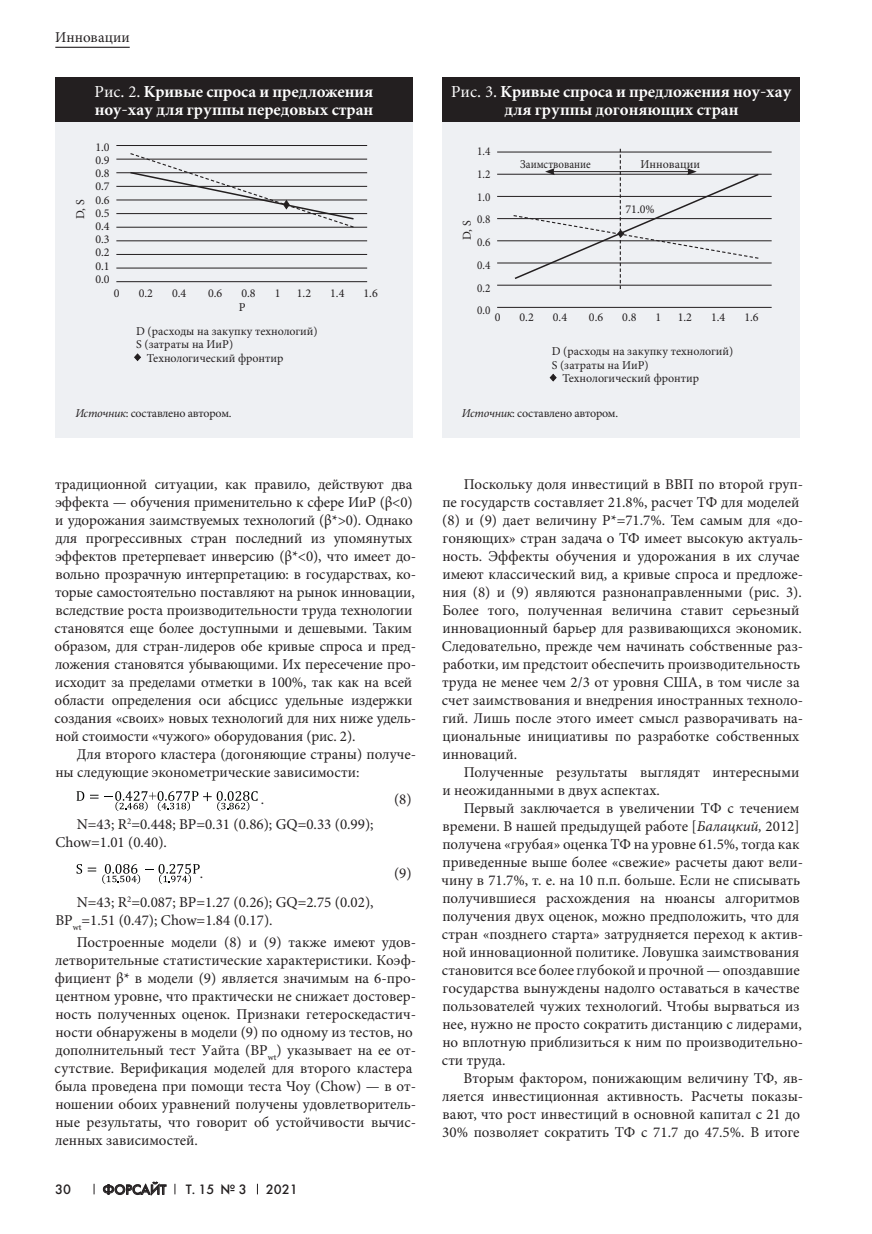
<style>
.page{position:relative;width:872px;height:1234px;background:#fff}
.page>*{position:absolute;margin:0;border:0;box-sizing:border-box;transform-origin:0 0}
.t1{font:700 16.5px/18px "Miniature";color:#fff}
.Обычный{font:15px/18px "Minion Pro";color:#231f20}
.t2{font:13.5px "Futura Futuris C";color:#231f20}
.t3{font:12px "Minion Pro";color:#231f20}
.t4{font:12px "Minion Pro";letter-spacing:-.02em;color:#231f20}
.t5{font:12px "Minion Pro";color:#231f20;scale:.93 1}
.t6{font:12px "Minion Pro";color:#231f20;scale:.9 1}
.s1{font-weight:400}
.s2{font-style:italic}
</style>
<div class="page">
<hr style="left:55px;top:47px;width:75px;height:1px;background:#231f20">
<svg style="left:103px;top:1181px;width:64px;height:14px"></svg>
<svg style="left:77px;top:791px;width:22px;height:9px"></svg>
<svg style="left:105px;top:791px;width:152px;height:19px"></svg>
<svg style="left:77px;top:864px;width:19px;height:9px"></svg>
<svg style="left:102px;top:863px;width:98px;height:20px"></svg>
<div style="left:55px;top:83px;width:357px;height:355px;background:#eef0f3"></div>
<hr style="left:116px;top:145px;width:251px;height:1px;background:#231f20">
<hr style="left:116px;top:159px;width:251px;height:1px;background:#231f20">
<hr style="left:116px;top:172px;width:251px;height:1px;background:#231f20">
<hr style="left:116px;top:186px;width:251px;height:1px;background:#231f20">
<hr style="left:116px;top:200px;width:251px;height:1px;background:#231f20">
<hr style="left:116px;top:213px;width:251px;height:1px;background:#231f20">
<hr style="left:116px;top:227px;width:251px;height:1px;background:#231f20">
<hr style="left:116px;top:240px;width:251px;height:1px;background:#231f20">
<hr style="left:116px;top:254px;width:251px;height:1px;background:#231f20">
<hr style="left:116px;top:268px;width:251px;height:1px;background:#231f20">
<hr style="left:116px;top:281px;width:251px;height:1px;background:#231f20">
<svg style="left:129px;top:153px;width:226px;height:75px"></svg>
<svg style="left:134px;top:353px;width:7px;height:8px"></svg>
<div style="left:55px;top:77px;width:357px;height:45px;background:#231f20"></div>
<div style="left:443px;top:83px;width:357px;height:355px;background:#eef0f3"></div>
<hr style="left:497px;top:152px;width:274px;height:1px;background:#231f20">
<hr style="left:497px;top:174px;width:274px;height:1px;background:#231f20">
<hr style="left:497px;top:196px;width:274px;height:1px;background:#231f20">
<hr style="left:497px;top:218px;width:274px;height:1px;background:#231f20">
<hr style="left:497px;top:240px;width:274px;height:1px;background:#231f20">
<hr style="left:497px;top:263px;width:274px;height:1px;background:#231f20">
<hr style="left:497px;top:285px;width:274px;height:1px;background:#231f20">
<hr style="left:497px;top:307px;width:274px;height:1px;background:#231f20">
<svg style="left:512px;top:149px;width:248px;height:140px"></svg>
<svg style="left:549px;top:373px;width:8px;height:9px"></svg>
<div style="left:443px;top:77px;width:357px;height:45px;background:#231f20"></div>
<p class="Обычный" style="left:55px;top:29px;width:76px">Инновации</p>
<p class="t1" style="left:95px;top:83px;width:280px"><span class="s1">Рис. 2.</span> Кривые спроса и предложения ноу-хау для группы передовых стран</p>
<p class="t3" style="left:72px;top:219px;width:21px;rotate:-90deg">D, S</p>
<p class="t3" style="left:95px;top:139px;width:16px">1.0</p>
<p class="t3" style="left:95px;top:152px;width:16px">0.9</p>
<p class="t3" style="left:95px;top:165px;width:16px">0.8</p>
<p class="t3" style="left:95px;top:178px;width:16px">0.7</p>
<p class="t3" style="left:95px;top:192px;width:16px">0.6</p>
<p class="t3" style="left:95px;top:205px;width:16px">0.5</p>
<p class="t3" style="left:95px;top:218px;width:16px">0.4</p>
<p class="t3" style="left:95px;top:231px;width:16px">0.3</p>
<p class="t3" style="left:95px;top:244px;width:16px">0.2</p>
<p class="t3" style="left:95px;top:258px;width:16px">0.1</p>
<p class="t3" style="left:95px;top:271px;width:16px">0.0</p>
<p class="t3" style="left:114px;top:285px;width:7px">0</p>
<p class="t3" style="left:139px;top:285px;width:16px">0.2</p>
<p class="t3" style="left:172px;top:285px;width:16px">0.4</p>
<p class="t3" style="left:208px;top:285px;width:16px">0.6</p>
<p class="t3" style="left:241px;top:285px;width:16px">0.8</p>
<p class="t3" style="left:275px;top:285px;width:7px">1</p>
<p class="t3" style="left:297px;top:285px;width:16px">1.2</p>
<p class="t3" style="left:330px;top:285px;width:16px">1.4</p>
<p class="t3" style="left:363px;top:285px;width:16px">1.6</p>
<p class="t3" style="left:239px;top:299px;width:8px">P</p>
<p class="t3" style="left:136px;top:322px;width:183px">D (расходы на закупку технологий)</p>
<p class="t3" style="left:136px;top:336px;width:99px">S (затраты на ИиР)</p>
<p class="t3" style="left:147px;top:350px;width:138px">Технологический фронтир</p>
<p class="t4" style="left:75px;top:404px;width:158px"><span class="s2">Источник</span>: составлено автором.</p>
<p class="Обычный" style="left:55px;top:474px;width:363px">традиционной ситуации, как правило, действуют два эффекта — обучения применительно к сфере ИиР (β&lt;0) и удорожания заимствуемых технологий (β*&gt;0). Однако для прогрессивных стран последний из упомянутых эффектов претерпевает инверсию (β*&lt;0), что имеет до&shy;вольно прозрачную интерпретацию: в государствах, ко&shy;торые самостоятельно поставляют на рынок инновации, вследствие роста производительности труда технологии становятся еще более доступными и дешевыми. Таким образом, для стран-лидеров обе кривые спроса и пред&shy;ложения становятся убывающими. Их пересечение про&shy;исходит за пределами отметки в 100%, так как на всей области определения оси абсцисс удельные издержки создания «своих» новых технологий для них ниже удель&shy;ной стоимости «чужого» оборудования (рис. 2).</p>
<p class="Обычный" style="left:55px;top:744px;width:362px;text-indent:21px">Для второго кластера (догоняющие страны) получе&shy;ны следующие эконометрические зависимости:</p>
<p class="Обычный" style="left:261px;top:789px;width:5px">.</p>
<p class="Обычный" style="left:394px;top:789px;width:19px">(8)</p>
<p class="Обычный" style="left:55px;top:815px;width:320px;text-indent:21px">N=43; R<sup>2</sup>=0.448; BP=0.31 (0.86); GQ=0.33 (0.99);<br>Chow=1.01 (0.40).</p>
<p class="Обычный" style="left:200px;top:864px;width:5px">.</p>
<p class="Обычный" style="left:394px;top:864px;width:19px">(9)</p>
<p class="Обычный" style="left:55px;top:892px;width:320px;text-indent:21px">N=43; R<sup>2</sup>=0.087; BP=1.27 (0.26); GQ=2.75 (0.02),<br>BP<sub>wt</sub>=1.51 (0.47); Chow=1.84 (0.17).</p>
<p class="Обычный" style="left:55px;top:933px;width:363px;text-indent:22px">Построенные модели (8) и (9) также имеют удов&shy;летворительные статистические характеристики. Коэф&shy;фициент β* в модели (9) является значимым на 6-про&shy;центном уровне, что практически не снижает достовер&shy;ность полученных оценок. Признаки гетероскедастич&shy;ности обнаружены в модели (9) по одному из тестов, но дополнительный тест Уайта (BP<sub>wt</sub>) указывает на ее от&shy;сутствие. Верификация моделей для второго кластера была проведена при помощи теста Чоу (Chow) — в от&shy;ношении обоих уравнений получены удовлетворитель&shy;ные результаты, что говорит об устойчивости вычис&shy;ленных зависимостей.</p>
<p class="t2" style="left:55px;top:1181px;width:17px">30</p>
<p class="t2" style="left:103px;top:1181px;width:65px">ФОРСАЙТ</p>
<p class="t2" style="left:186px;top:1181px;width:62px">Т. 15 № 3</p>
<p class="t2" style="left:266px;top:1181px;width:33px">2021</p>
<p class="t1" style="left:451px;top:83px;width:342px;text-align:center"><span class="s1">Рис. 3.</span> Кривые спроса и предложения ноу-хау для группы догоняющих стран</p>
<p class="t5" style="left:477px;top:143px;width:16px">1.4</p>
<p class="t5" style="left:477px;top:166px;width:16px">1.2</p>
<p class="t5" style="left:477px;top:189px;width:16px">1.0</p>
<p class="t5" style="left:477px;top:211px;width:16px">0.8</p>
<p class="t5" style="left:477px;top:234px;width:16px">0.6</p>
<p class="t5" style="left:477px;top:257px;width:16px">0.4</p>
<p class="t5" style="left:477px;top:280px;width:16px">0.2</p>
<p class="t5" style="left:477px;top:302px;width:16px">0.0</p>
<p class="t6" style="left:520px;top:156px;width:80px">Заимствование</p>
<p class="t3" style="left:640px;top:156px;width:61px">Инновации</p>
<p class="t3" style="left:625px;top:201px;width:31px">71.0%</p>
<p class="t3" style="left:459px;top:240px;width:21px;rotate:-90deg">D, S</p>
<p class="t3" style="left:495px;top:309px;width:7px">0</p>
<p class="t3" style="left:519px;top:309px;width:16px">0.2</p>
<p class="t3" style="left:553px;top:309px;width:16px">0.4</p>
<p class="t3" style="left:589px;top:309px;width:16px">0.6</p>
<p class="t3" style="left:622px;top:309px;width:16px">0.8</p>
<p class="t3" style="left:655px;top:309px;width:7px">1</p>
<p class="t3" style="left:677px;top:309px;width:16px">1.2</p>
<p class="t3" style="left:711px;top:309px;width:16px">1.4</p>
<p class="t3" style="left:744px;top:309px;width:16px">1.6</p>
<p class="t3" style="left:552px;top:343px;width:183px">D (расходы на закупку технологий)</p>
<p class="t3" style="left:552px;top:356px;width:99px">S (затраты на ИиР)</p>
<p class="t3" style="left:562px;top:370px;width:138px">Технологический фронтир</p>
<p class="t4" style="left:462px;top:404px;width:158px"><span class="s2">Источник</span>: составлено автором.</p>
<p class="Обычный" style="left:442px;top:474px;width:363px;text-indent:22px">Поскольку доля инвестиций в ВВП по второй груп&shy;пе государств составляет 21.8%, расчет ТФ для моделей (8) и (9) дает величину Р*=71.7%. Тем самым для «до&shy;гоняющих» стран задача о ТФ имеет высокую актуаль&shy;ность. Эффекты обучения и удорожания в их случае имеют классический вид, а кривые спроса и предложе&shy;ния (8) и (9) являются разнонаправленными (рис. 3).<br>Более того, полученная величина ставит серьезный инновационный барьер для развивающихся экономик.<br>Следовательно, прежде чем начинать собственные раз&shy;работки, им предстоит обеспечить производительность труда не менее чем 2/3 от уровня США, в том числе за счет заимствования и внедрения иностранных техноло&shy;гий. Лишь после этого имеет смысл разворачивать на&shy;циональные инициативы по разработке собственных инноваций.</p>
<p class="Обычный" style="left:442px;top:762px;width:358px;text-indent:21px">Полученные результаты выглядят интересными и неожиданными в двух аспектах.</p>
<p class="Обычный" style="left:441px;top:798px;width:363px;text-indent:22px">Первый заключается в увеличении ТФ с течением времени. В нашей предыдущей работе [<span class="s2">Балацкий,</span> 2012] получена «грубая» оценка ТФ на уровне 61.5%, тогда как приведенные выше более «свежие» расчеты дают вели&shy;чину в 71.7%, т. е. на 10 п.п. больше. Если не списывать получившиеся расхождения на нюансы алгоритмов получения двух оценок, можно предположить, что для стран «позднего старта» затрудняется переход к актив&shy;ной инновационной политике. Ловушка заимствования становится все более глубокой и прочной — опоздавшие государства вынуждены надолго оставаться в качестве пользователей чужих технологий. Чтобы вырваться из нее, нужно не просто сократить дистанцию с лидерами, но вплотную приблизиться к ним по производительно&shy;сти труда.</p>
<p class="Обычный" style="left:442px;top:1068px;width:362px;text-indent:21px">Вторым фактором, понижающим величину ТФ, яв&shy;ляется инвестиционная активность. Расчеты показы&shy;вают, что рост инвестиций в основной капитал с 21 до 30% позволяет сократить ТФ с 71.7 до 47.5%. В итоге</p>
</div>
